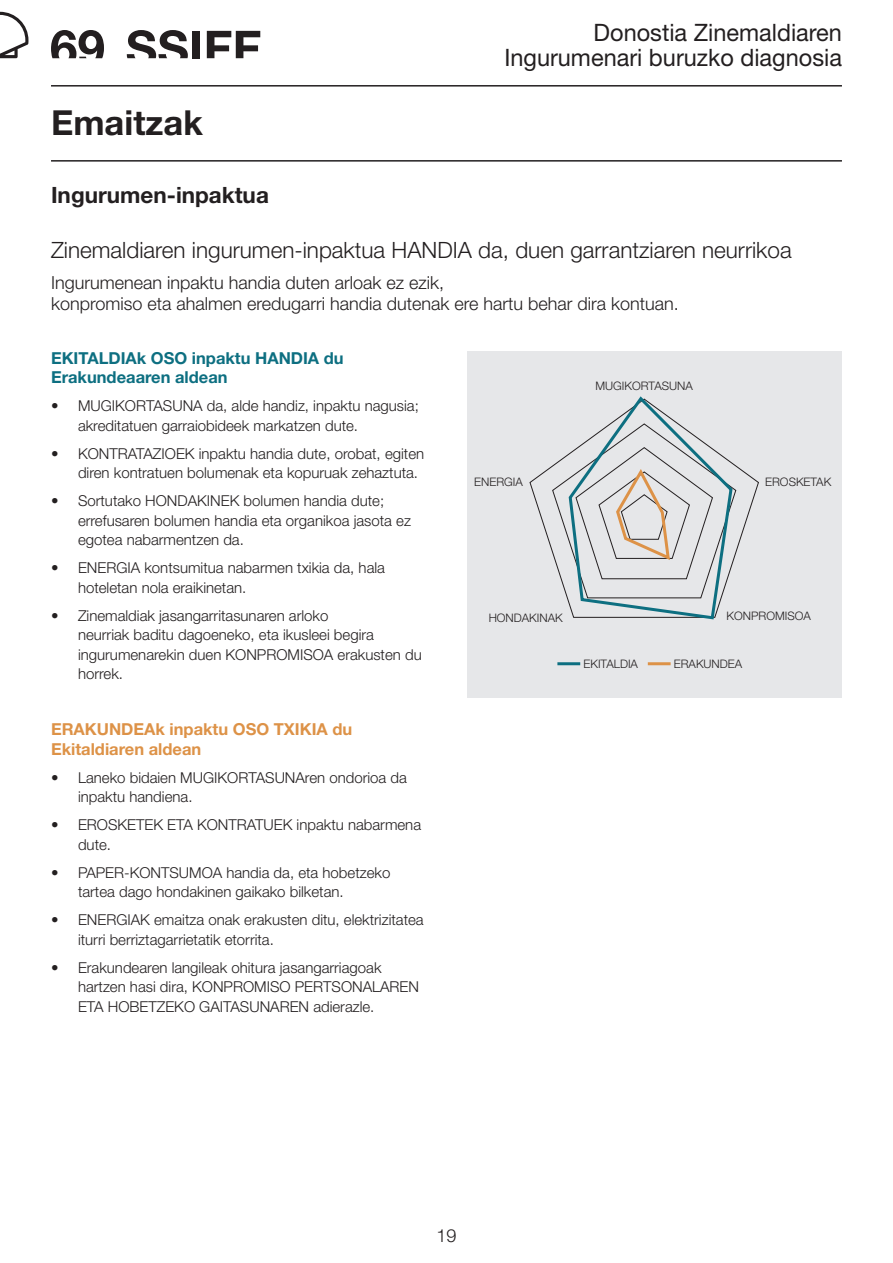
<style>
.page{position:relative;width:893px;height:1263px;background:#fff}
.page>*{position:absolute;margin:0;border:0;box-sizing:border-box;transform-origin:0 0}
.TÍTULO_TEXTO{font:700 34.5px "Helvetica Neue LT Std";color:#231f20}
.t1{font:24px/25.5px "Helvetica Neue LT Std";color:#231f20;text-align:right}
.SUBTÍTULO_TEXTO{font:300 22.5px "Helvetica Neue LT Std";color:#231f20}
.SUBTÍTULO_TEXTO-2{font:700 22.5px "Helvetica Neue LT Std";color:#231f20}
.CITA{font:300 18px/21.6px "Helvetica Neue LT Std";color:#231f20}
.SUBTÍTULO_02_TEXTO_S{font:700 16.5px/19.5px "Helvetica Neue LT Std";color:#0d6f81}
.SUBTÍTULO_02_TEXTO_S-2{font:700 16.5px/19.5px "Helvetica Neue LT Std";color:#dd9247}
.t2{font:300 15px/19.5px "Helvetica Neue LT Std";color:#231f20}
.PIE_DE_FOTO{font:300 11.7px "Helvetica Neue LT Std";color:#231f20}
</style>
<div class="page">
<svg style="left:0;top:12px;width:28px;height:46px"></svg>
<hr style="left:51px;top:85px;width:791px;height:2px;background:#231f20">
<svg style="left:127px;top:30px;width:61px;height:28px"></svg>
<svg style="left:207px;top:31px;width:53px;height:27px"></svg>
<div style="left:192px;top:31px;width:8px;height:27px;background:#231f20"></div>
<svg style="left:51px;top:30px;width:53px;height:28px"></svg>
<hr style="left:51px;top:160px;width:791px;height:2px;background:#231f20">
<div style="left:468px;top:351px;width:374px;height:346px;background:#e6e7e9"></div>
<svg style="left:529px;top:466px;width:230px;height:86px"></svg>
<svg style="left:552px;top:396px;width:185px;height:224px"></svg>
<hr style="left:557px;top:662px;width:23px;height:3px;background:#0d6f81">
<hr style="left:648px;top:662px;width:23px;height:3px;background:#dd9247">
<p class="TÍTULO_TEXTO" style="left:51px;top:102px;width:153px">Emaitzak</p>
<h2 class="t1" style="left:504px;top:19px;width:339px">Donostia Zinemaldiaren<br>Ingurumenari buruzko diagnosia</h2>
<p class="SUBTÍTULO_TEXTO-2" style="left:51px;top:181px;width:219px">Ingurumen-inpaktua</p>
<p class="SUBTÍTULO_TEXTO" style="left:51px;top:237px;width:742px">Zinemaldiaren ingurumen-inpaktua HANDIA da, duen garrantziaren neurrikoa</p>
<p class="CITA" style="left:51px;top:271px;width:629px">Ingurumenean inpaktu handia duten arloak ez ezik,<br>konpromiso eta ahalmen eredugarri handia dutenak ere hartu behar dira kontuan.</p>
<p class="SUBTÍTULO_02_TEXTO_S" style="left:51px;top:348px;width:294px">EKITALDIAk OSO inpaktu HANDIA du<br>Erakundeaaren aldean</p>
<p class="t2" style="left:78px;top:396px;width:342px;text-indent:-27px">• MUGIKORTASUNA da, alde handiz, inpaktu nagusia; akreditatuen garraiobideek markatzen dute.</p>
<p class="t2" style="left:78px;top:443px;width:348px;text-indent:-27px">• KONTRATAZIOEK inpaktu handia dute, orobat, egiten diren kontratuen bolumenak eta kopuruak zehaztuta.</p>
<p class="t2" style="left:78px;top:491px;width:334px;text-indent:-27px">• Sortutako HONDAKINEK bolumen handia dute; errefusaren bolumen handia eta organikoa jasota ez egotea nabarmentzen da.</p>
<p class="t2" style="left:78px;top:558px;width:309px;text-indent:-27px">• ENERGIA kontsumitua nabarmen txikia da, hala hoteletan nola eraikinetan.</p>
<p class="t2" style="left:78px;top:605px;width:345px;text-indent:-27px">• Zinemaldiak jasangarritasunaren arloko<br>neurriak baditu dagoeneko, eta ikusleei begira ingurumenarekin duen KONPROMISOA erakusten du horrek.</p>
<p class="PIE_DE_FOTO" style="left:595px;top:379px;width:99px">MUGIKORTASUNA</p>
<p class="PIE_DE_FOTO" style="left:765px;top:475px;width:68px">EROSKETAK</p>
<p class="PIE_DE_FOTO" style="left:474px;top:475px;width:50px">ENERGIA</p>
<p class="PIE_DE_FOTO" style="left:727px;top:608px;width:86px">KONPROMISOA</p>
<p class="PIE_DE_FOTO" style="left:489px;top:610px;width:76px">HONDAKINAK</p>
<p class="PIE_DE_FOTO" style="left:583px;top:656px;width:56px">EKITALDIA</p>
<p class="PIE_DE_FOTO" style="left:674px;top:656px;width:70px">ERAKUNDEA</p>
<p class="SUBTÍTULO_02_TEXTO_S-2" style="left:51px;top:719px;width:303px">ERAKUNDEAk inpaktu OSO TXIKIA du<br>Ekitaldiaren aldean</p>
<p class="t2" style="left:78px;top:767px;width:330px;text-indent:-27px">• Laneko bidaien MUGIKORTASUNAren ondorioa da inpaktu handiena.</p>
<p class="t2" style="left:78px;top:815px;width:345px;text-indent:-27px">• EROSKETEK ETA KONTRATUEK inpaktu nabarmena dute.</p>
<p class="t2" style="left:78px;top:862px;width:314px;text-indent:-27px">• PAPER-KONTSUMOA handia da, eta hobetzeko tartea dago hondakinen gaikako bilketan.</p>
<p class="t2" style="left:78px;top:910px;width:347px;text-indent:-27px">• ENERGIAK emaitza onak erakusten ditu, elektrizitatea iturri berriztagarrietatik etorrita.</p>
<p class="t2" style="left:78px;top:957px;width:343px;text-indent:-27px">• Erakundearen langileak ohitura jasangarriagoak hartzen hasi dira, KONPROMISO PERTSONALAREN<br>ETA HOBETZEKO GAITASUNAREN adierazle.</p>
<p class="CITA" style="left:436px;top:1224px;width:22px">19</p>
</div>
